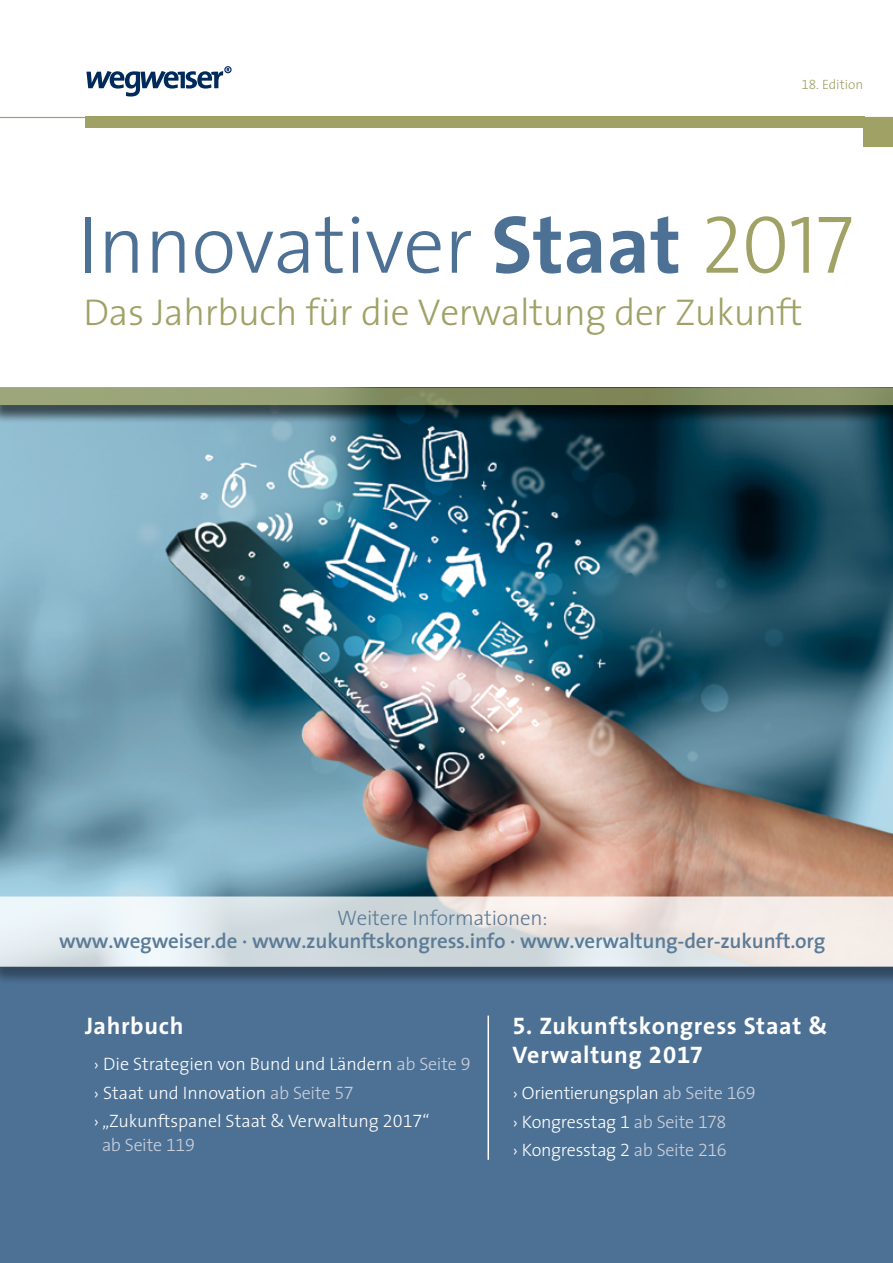
<style>
.page{position:relative;width:893px;height:1263px;background:#fff}
.page>*{position:absolute;margin:0;border:0;box-sizing:border-box;transform-origin:0 0}
.t1{font:300 82.5px "The Sans";letter-spacing:-.01em;color:#4d7195}
.t2{font:300 37.5px "The Sans";letter-spacing:-.01em;color:#9fa165}
.t3{font:700 24px/28.8px "The Sans";letter-spacing:.025em;color:#fff}
.t4{font:600 21px "The Sans";letter-spacing:-.01em;color:#5b7b97}
.t5{font:300 21px "The Sans";letter-spacing:-.01em;color:#5b7b97}
.t6{font:300 18px/28.2px "The Sans";letter-spacing:-.005em;color:#fff}
.t7{font:300 18px "The Sans";letter-spacing:-.02em;color:#cad0dc}
.t8{font:300 13.5px "The Sans";color:#9fa165}
.s1{font-family:"The Sans Light Expert";font-weight:400}
.s2{font-weight:700}
.s3{font-family:"The Sans Light Caps";font-weight:400;color:#9fa165}
.s4{color:#cad0dc}
.s5{font-family:"The Sans Light Expert";font-weight:400;color:#cad0dc}
.s6{font-family:"The Sans Bold Expert";font-weight:400}
</style>
<div class="page">
<img style="left:0;top:424px;width:893px;height:472px">
<div style="left:0;top:967px;width:893px;height:296px;background:#4d7195"></div>
<div style="left:0;top:389px;width:893px;height:35px;background:#000;opacity:.75"></div>
<svg style="left:0;top:387px;width:893px;height:18px;background:#8a946a"></svg>
<svg style="left:86px;top:66px;width:146px;height:31px"></svg>
<div style="left:0;top:898px;width:893px;height:88px;background:#000;opacity:.45"></div>
<svg style="left:0;top:896px;width:893px;height:71px;background:#e1e4e5"></svg>
<hr style="left:0;top:117px;width:893px;height:1px;background:#9fa165">
<div style="left:863px;top:117px;width:30px;height:30px;background:#9fa165"></div>
<div style="left:85px;top:117px;width:779px;height:11px;background:#9fa165"></div>
<hr style="left:487px;top:1015px;width:2px;height:145px;background:#fff">
<p class="t8" style="left:801px;top:76px;width:63px"><span class="s1">18.</span> Edition</p>
<h1 class="t1" style="left:77px;top:192px;width:778px">Innovativer <span class="s2">Staat</span> <span class="s3">2017</span></h1>
<h2 class="t2" style="left:84px;top:288px;width:721px">Das Jahrbuch für die Verwaltung der Zukunft</h2>
<p class="t5" style="left:337px;top:904px;width:212px">Weitere Informationen:</p>
<p class="t4" style="left:59px;top:927px;width:768px">www.wegweiser.de · www.zukunftskongress.info · www.verwaltung-der-zukunft.org</p>
<h3 class="t3" style="left:85px;top:1011px;width:100px">Jahrbuch</h3>
<p class="t6" style="left:94px;top:1050px;width:379px">› Die Strategien von Bund und Ländern <span class="s4">ab Seite</span> <span class="s5">9 </span>› Staat und Innovation <span class="s4">ab Seite</span> <span class="s5">57<br></span>› „Zukunftspanel Staat &amp; Verwaltung <span class="s1">2017</span>“</p>
<p class="t7" style="left:102px;top:1133px;width:95px">ab Seite <span class="s1">119</span></p>
<h3 class="t3" style="left:512px;top:1011px;width:317px"><span class="s6">5</span>. Zukunftskongress Staat &amp;<br>Verwaltung <span class="s6">2017</span></h3>
<p class="t6" style="left:512px;top:1079px;width:245px">› Orientierungsplan <span class="s4">ab Seite</span> <span class="s5">169 </span>› Kongresstag <span class="s1">1</span> <span class="s4">ab Seite</span> <span class="s5">178<br></span>› Kongresstag <span class="s1">2</span> <span class="s4">ab Seite</span> <span class="s5">216</span></p>
</div>
